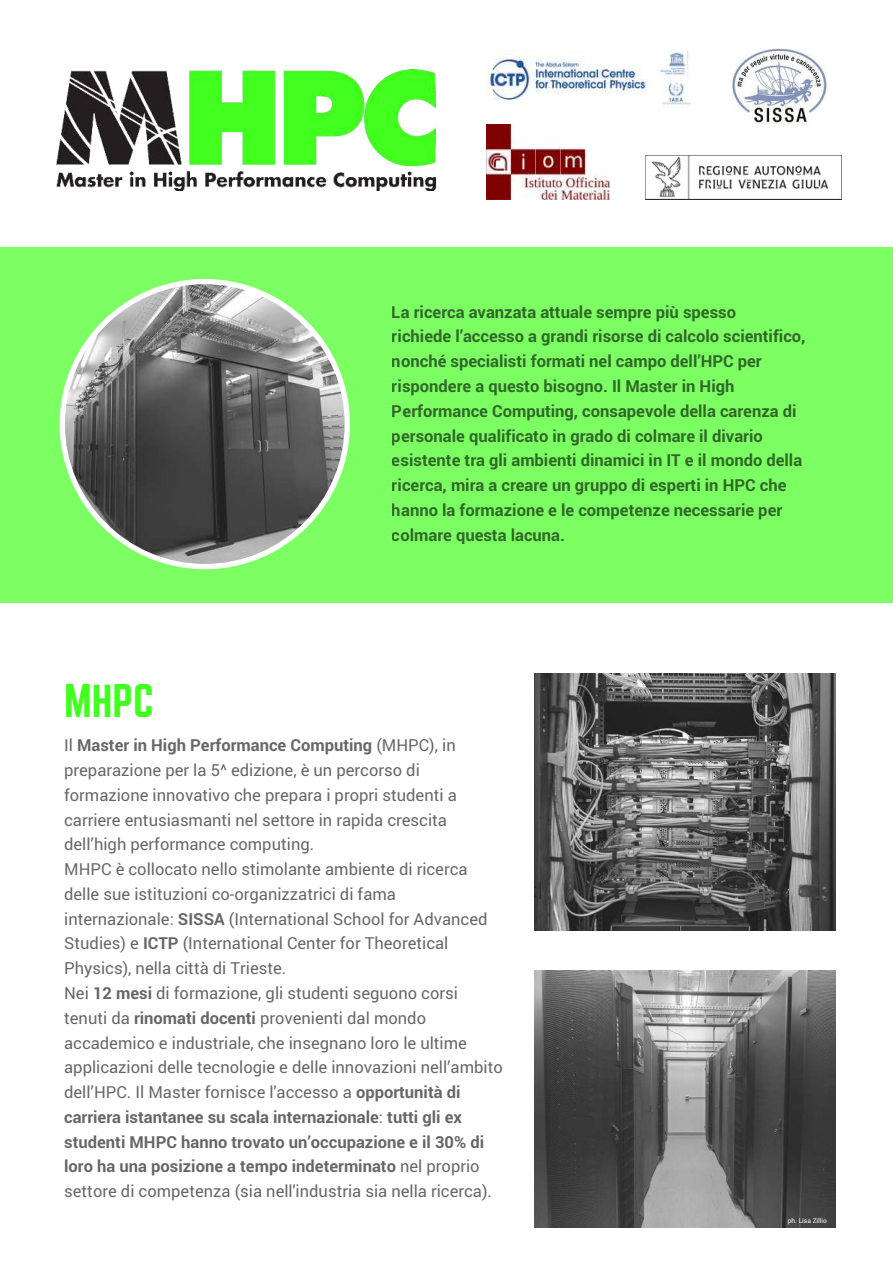
<style>
.page{position:relative;width:893px;height:1263px;background:#fff}
.page>*{position:absolute;margin:0;border:0;box-sizing:border-box;transform-origin:0 0}
.t1{font:41.4px "Norwester";color:#41ff1f}
.t2{font:16.5px/24.8px "Roboto";color:#000}
.t3{font:700 16.5px/24.8px "Roboto";color:#000}
.t4{font:6.6px "Roboto";color:#fff}
.s1{font-weight:700}
</style>
<div class="page">
<div style="left:0;top:247px;width:893px;height:355px;background:#7bff63"></div>
<svg style="left:60px;top:279px;width:290px;height:290px"></svg>
<img style="left:535px;top:673px;width:300px;height:257px">
<img style="left:535px;top:971px;width:300px;height:256px">
<img style="left:56px;top:70px;width:380px;height:120px">
<img style="left:730px;top:48px;width:97px;height:77px">
<img style="left:486px;top:125px;width:123px;height:74px">
<img style="left:645px;top:155px;width:196px;height:44px">
<img style="left:486px;top:51px;width:205px;height:57px">
<p class="t3" style="left:392px;top:299px;width:415px">La ricerca avanzata attuale sempre più spesso<br>richiede l’accesso a grandi risorse di calcolo scientifico, nonché specialisti formati nel campo dell’HPC per rispondere a questo bisogno. Il Master in High Performance Computing, consapevole della carenza di personale qualificato in grado di colmare il divario esistente tra gli ambienti dinamici in IT e il mondo della ricerca, mira a creare un gruppo di esperti in HPC che hanno la formazione e le competenze necessarie per colmare questa lacuna.</p>
<h1 class="t1" style="left:64px;top:680px;width:91px">MHPC</h1>
<p class="t2" style="left:64px;top:733px;width:440px">Il <span class="s1">Master in High Performance Computing</span> (MHPC), in preparazione per la 5^ edizione, è un percorso di formazione innovativo che prepara i propri studenti a carriere entusiasmanti nel settore in rapida crescita dell’high performance computing.<br>MHPC è collocato nello stimolante ambiente di ricerca delle sue istituzioni co-organizzatrici di fama internazionale: <span class="s1">SISSA</span> (International School for Advanced Studies) e <span class="s1">ICTP</span> (International Center for Theoretical Physics), nella città di Trieste.<br>Nei <span class="s1">12 mesi</span> di formazione, gli studenti seguono corsi tenuti da <span class="s1">rinomati docenti</span> provenienti dal mondo accademico e industriale, che insegnano loro le ultime applicazioni delle tecnologie e delle innovazioni nell’ambito dell’HPC. Il Master fornisce l'accesso a <span class="s1">opportunità di carriera istantanee su scala internazionale</span>: <span class="s1">tutti gli ex studenti MHPC hanno trovato un’occupazione e il 30% di loro ha una posizione a tempo indeterminato</span> nel proprio settore di competenza (sia nell'industria sia nella ricerca).</p>
<p class="t4" style="left:788px;top:1217px;width:41px">ph. Lisa Zillio</p>
</div>
